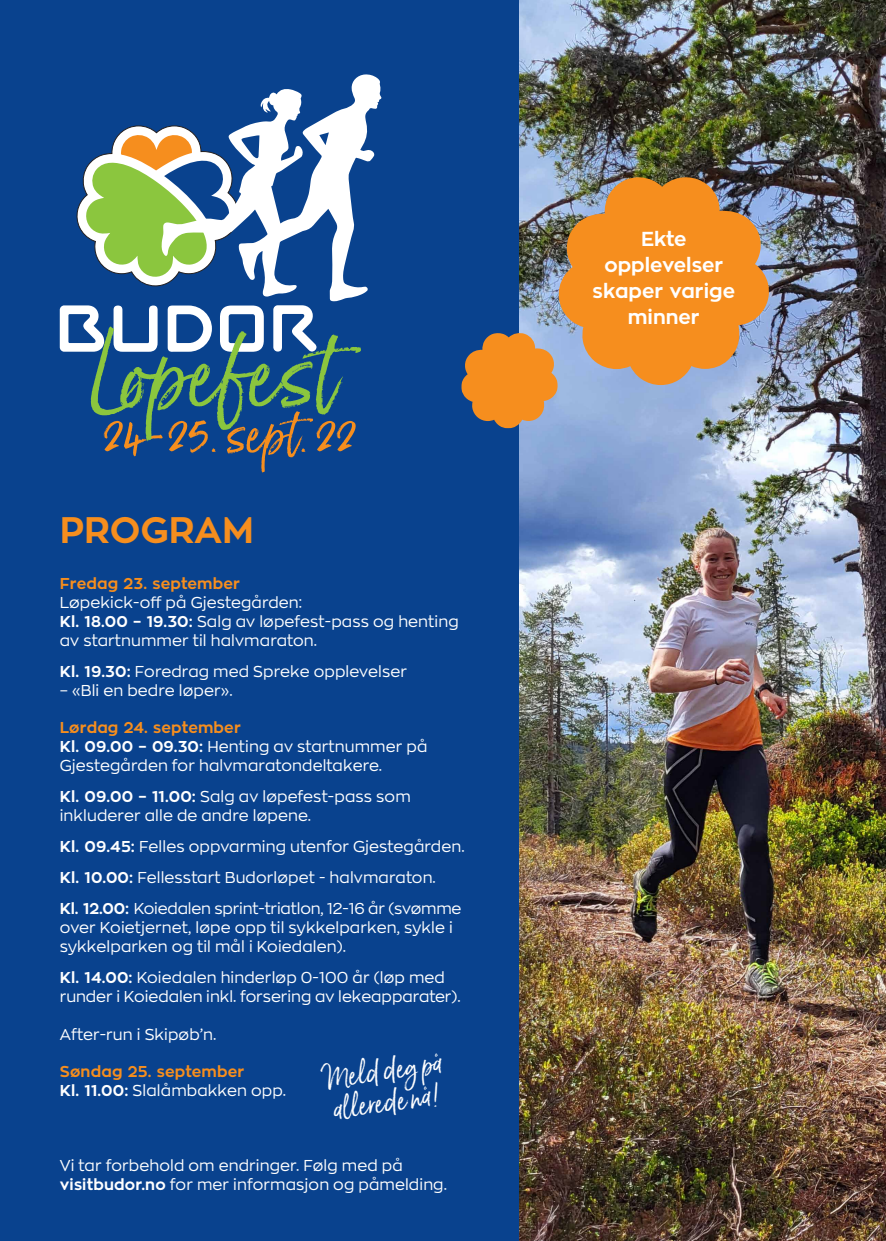
<style>
.page{position:relative;width:886px;height:1241px;background:#fff}
.page>*{position:absolute;margin:0;border:0;box-sizing:border-box;transform-origin:0 0}
.t1{font:700 36.62px "Zona Pro";color:#f68e1e}
.t2{font:27.19px/31.4px "Born Ready";color:#fff}
.t3{font:700 20.06px/26.2px "Zona Pro";color:#fff;text-align:center}
.t4{font:15.62px/18.8px "Zona Pro";letter-spacing:.01em;color:#fff}
.t5{font:700 15.62px/18.8px "Zona Pro";letter-spacing:.01em;color:#f68e1e}
.s1{font-weight:700}
.s2{font-weight:700;color:#f68e1e}
.s3{color:#fff}
.s4{font-weight:400;color:#fff}
</style>
<div class="page">
<div style="left:0;top:0;width:886px;height:1240px;background:#09428e"></div>
<img style="left:519px;top:0;width:367px;height:1240px">
<svg style="left:76px;top:126px;width:85px;height:160px"></svg>
<svg style="left:161px;top:74px;width:221px;height:227px"></svg>
<svg style="left:60px;top:305px;width:301px;height:168px"></svg>
<svg style="left:558px;top:175px;width:211px;height:210px;background:#d58f47"></svg>
<svg style="left:461px;top:333px;width:97px;height:95px;background:#ca8947"></svg>
<h1 class="t1" style="left:60px;top:506px;width:196px">PROGRAM</h1>
<p class="t5" style="left:60px;top:574px;width:182px">Fredag 23. september</p>
<p class="t4" style="left:60px;top:592px;width:400px">Løpekick-off på Gjestegården:<br><span class="s1">Kl. 18.00 – 19.30:</span> Salg av løpefest-pass og henting av startnummer til halvmaraton.</p>
<p class="t4" style="left:60px;top:661px;width:349px"><span class="s1">Kl. 19.30:</span> Foredrag med Spreke opplevelser</p>
<p class="t4" style="left:60px;top:680px;width:174px">– «Bli en bedre løper».</p>
<p class="t4" style="left:60px;top:717px;width:369px"><span class="s2">Lørdag 24. september<br></span><span class="s1">Kl. 09.00 – 09.30:</span> Henting av startnummer på<br>Gjestegården for halvmaratondeltakere.</p>
<p class="t4" style="left:60px;top:786px;width:352px"><span class="s1">Kl. 09.00 – 11.00:</span> Salg av løpefest-pass som inkluderer alle de andre løpene.</p>
<p class="t4" style="left:60px;top:830px;width:406px;line-height:31.2px"><span class="s1">Kl. 09.45:</span> Felles oppvarming utenfor Gjestegården.<br><span class="s1">Kl. 10.00:</span> Fellesstart Budorløpet - halvmaraton.<br><span class="s1">Kl. 12.00:</span> Koiedalen sprint-triatlon, 12-16 år (svømme</p>
<p class="t4" style="left:60px;top:917px;width:395px">over Koietjernet, løpe opp til sykkelparken, sykle i sykkelparken og til mål i Koiedalen).</p>
<p class="t4" style="left:60px;top:967px;width:402px"><span class="s1">Kl. 14.00:</span> Koiedalen hinderløp 0-100 år (løp med runder i Koiedalen inkl. forsering av lekeapparater).</p>
<p class="t4" style="left:60px;top:1023px;width:158px">After-run i Skipøb’n.</p>
<p class="t5" style="left:60px;top:1062px;width:228px">Søndag 25. september<br><span class="s3">Kl. 11.00:</span> <span class="s4">Slalåmbakken opp.</span></p>
<h2 class="t2" style="left:320px;top:1062px;width:122px;rotate:-8deg">Meld deg på all erede nå!</h2>
<p class="t4" style="left:60px;top:1155px;width:389px">Vi tar forbehold om endringer. Følg med på <span class="s1">visitbudor.no</span> for mer informasjon og påmelding.</p>
<p class="t3" style="left:593px;top:225px;width:144px">Ekte opplevelser skaper varige minner</p>
</div>
